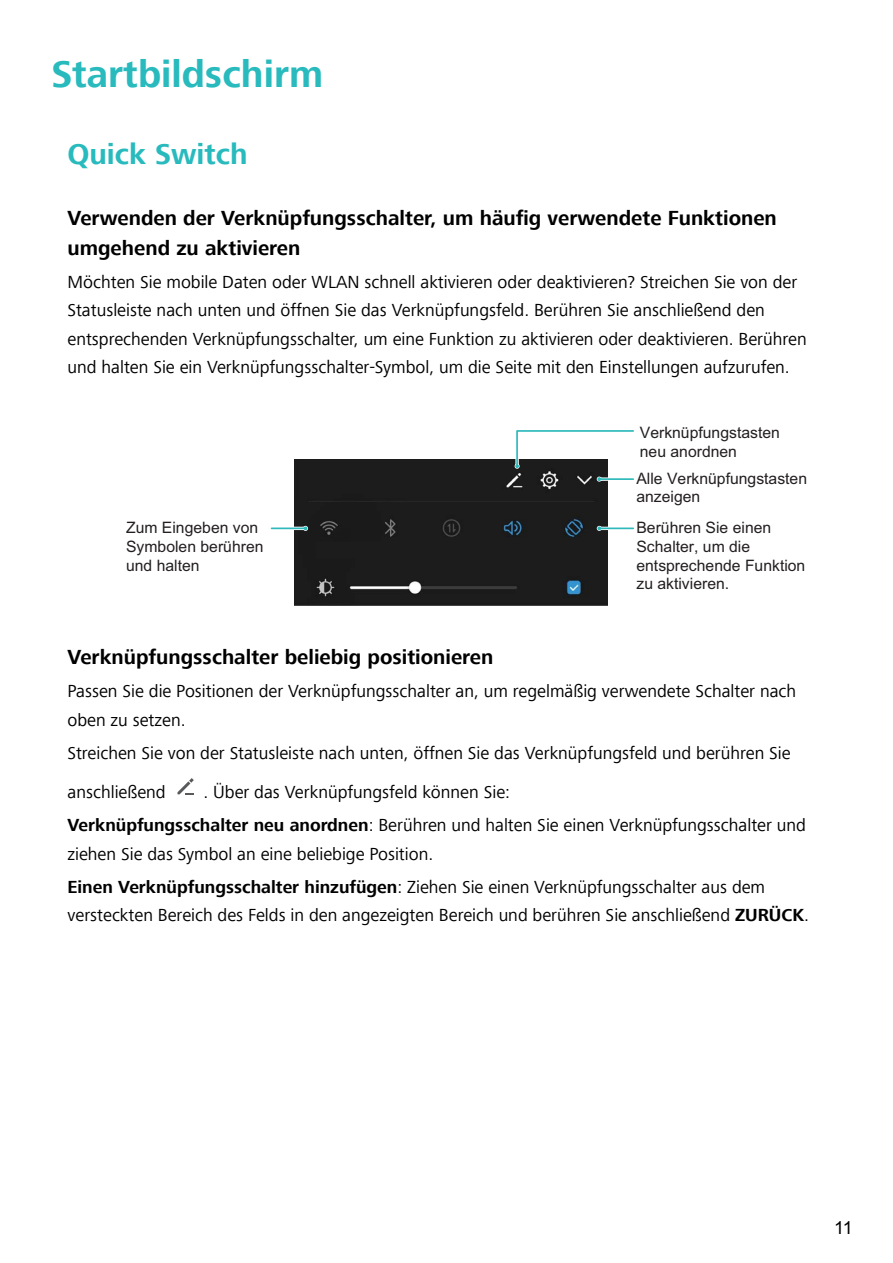
<style>
.page{position:relative;width:893px;height:1263px;background:#fff}
.page>*{position:absolute;margin:0;border:0;box-sizing:border-box;transform-origin:0 0}
.t1{font:700 39px "Frutiger Next Com";color:#28babd}
.t2{font:700 30px "Frutiger Next Com";color:#28babd}
.t3{font:700 21px/30px "Frutiger Next Com";color:#000}
.t4{font:18px/28.5px "Frutiger Next Com";color:#000}
.t5{font:18px "Arial";color:#000}
.t6{font:15.75px/18.9px "Arial";color:#231f20}
.s1{font-weight:700}
</style>
<div class="page">
<div style="left:295px;top:460px;width:313px;height:146px;background:#1c1c1c"></div>
<svg style="left:602px;top:477px;width:6px;height:4px"></svg>
<hr style="left:599px;top:478px;width:34px;height:2px;background:#2eb9bb">
<svg style="left:597px;top:477px;width:5px;height:5px"></svg>
<hr style="left:599px;top:527px;width:34px;height:3px;background:#fff">
<hr style="left:599px;top:527px;width:34px;height:2px;background:#2eb9bb">
<svg style="left:597px;top:526px;width:5px;height:5px"></svg>
<hr style="left:272px;top:527px;width:34px;height:3px;background:#fff">
<hr style="left:272px;top:527px;width:34px;height:2px;background:#2eb9bb">
<svg style="left:303px;top:526px;width:5px;height:5px"></svg>
<svg style="left:514px;top:430px;width:120px;height:40px"></svg>
<svg style="left:177px;top:778px;width:17px;height:17px"></svg>
<h1 class="t1" style="left:51px;top:51px;width:274px">Startbildschirm</h1>
<h2 class="t2" style="left:68px;top:137px;width:182px">Quick Switch</h2>
<p class="t3" style="left:68px;top:203px;width:711px">Verwenden der Verknüpfungsschalter, um häufig verwendete Funktionen umgehend zu aktivieren</p>
<p class="t4" style="left:68px;top:267px;width:741px">Möchten Sie mobile Daten oder WLAN schnell aktivieren oder deaktivieren? Streichen Sie von der Statusleiste nach unten und öffnen Sie das Verknüpfungsfeld. Berühren Sie anschließend den entsprechenden Verknüpfungsschalter, um eine Funktion zu aktivieren oder deaktivieren. Berühren und halten Sie ein Verknüpfungsschalter-Symbol, um die Seite mit den Einstellungen aufzurufen.</p>
<p class="t6" style="left:126px;top:520px;width:139px">Zum Eingeben von<br>Symbolen berühren und halten</p>
<p class="t6" style="left:640px;top:424px;width:142px">Verknüpfungstasten neu anordnen</p>
<p class="t6" style="left:636px;top:470px;width:172px">Alle Verknüpfungstasten anzeigen</p>
<p class="t6" style="left:636px;top:519px;width:170px">Berühren Sie einen<br>Schalter, um die entsprechende Funktion zu aktivieren.</p>
<p class="t3" style="left:68px;top:642px;width:427px">Verknüpfungsschalter beliebig positionieren</p>
<p class="t4" style="left:68px;top:677px;width:730px">Passen Sie die Positionen der Verknüpfungsschalter an, um regelmäßig verwendete Schalter nach oben zu setzen.</p>
<p class="t4" style="left:68px;top:733px;width:725px;line-height:39.5px">Streichen Sie von der Statusleiste nach unten, öffnen Sie das Verknüpfungsfeld und berühren Sie anschließend</p>
<p class="t4" style="left:68px;top:776px;width:740px;line-height:33px;text-indent:136px">. Über das Verknüpfungsfeld können Sie:<br><span class="s1">Verknüpfungsschalter neu anordnen</span>: Berühren und halten Sie einen Verknüpfungsschalter und</p>
<p class="t4" style="left:68px;top:837px;width:699px;line-height:33px">ziehen Sie das Symbol an eine beliebige Position.<br><span class="s1">Einen Verknüpfungsschalter hinzufügen</span>: Ziehen Sie einen Verknüpfungsschalter aus dem</p>
<p class="t4" style="left:68px;top:901px;width:743px">versteckten Bereich des Felds in den angezeigten Bereich und berühren Sie anschließend <span class="s1">ZURÜCK</span>.</p>
<p class="t5" style="left:834px;top:1218px;width:20px">11</p>
</div>
